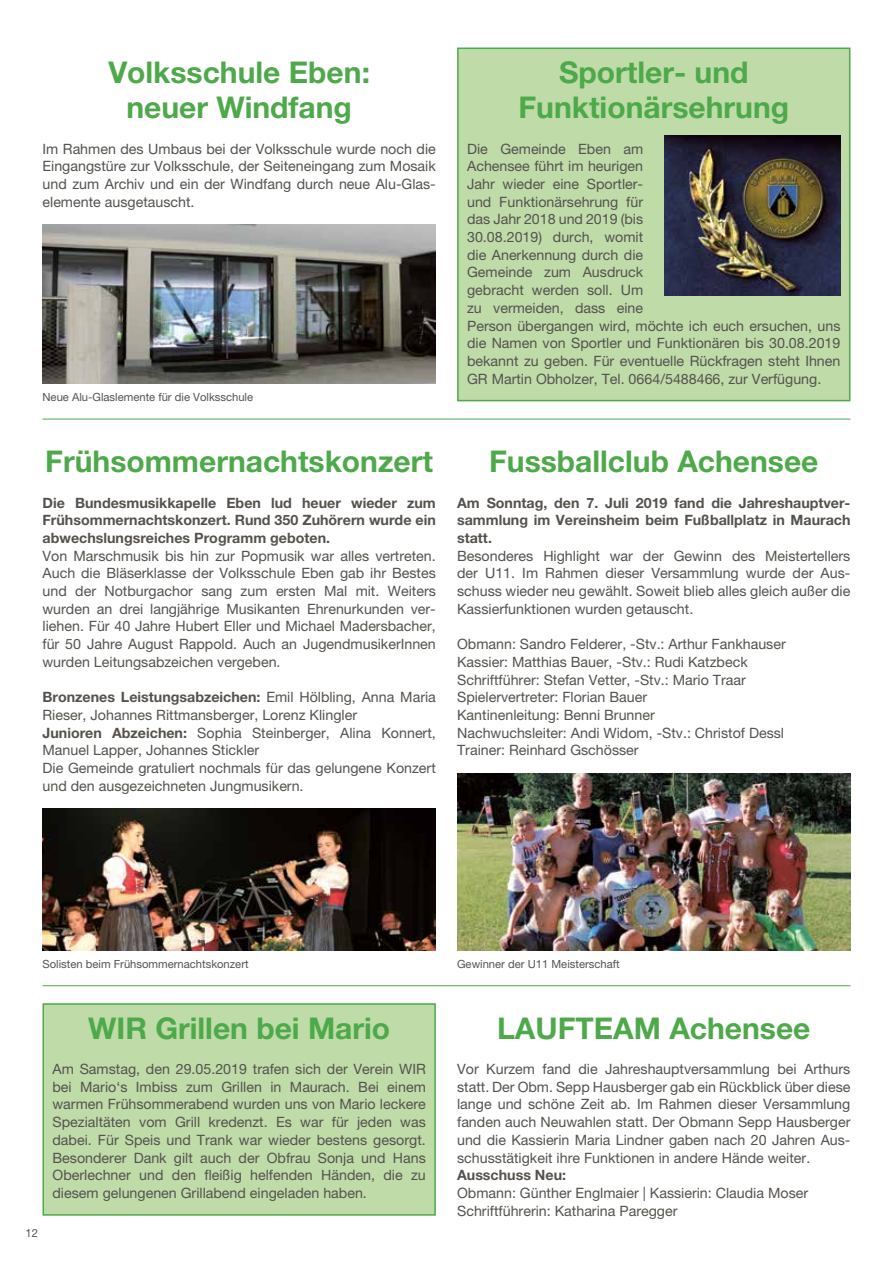
<style>
.page{position:relative;width:893px;height:1263px;background:#fff}
.page>*{position:absolute;margin:0;border:0;box-sizing:border-box;transform-origin:0 0}
.t1{font:700 30px/35.4px "Helvetica Neue LT Pro";color:#4da94a;text-align:center}
.t2{font:14.25px/17.7px "Helvetica Neue LT Pro";color:#55524e;text-align:justify}
.t3{font:700 14.25px/17.7px "Helvetica Neue LT Pro";color:#55524e;text-align:justify}
.t4{font:11.25px "Helvetica Neue LT Pro";color:#55524e}
.s1{font-weight:700}
</style>
<div class="page">
<div style="left:458px;top:48px;width:392px;height:353px;background:#bedba8"></div>
<div style="left:457px;top:48px;width:393px;height:353px;border:2px solid #4da94a"></div>
<img style="left:664px;top:136px;width:176px;height:159px">
<img style="left:43px;top:224px;width:393px;height:160px">
<hr style="left:43px;top:419px;width:807px;height:1px;background:#4da94a">
<hr style="left:43px;top:985px;width:807px;height:1px;background:#4da94a">
<img style="left:43px;top:809px;width:393px;height:141px">
<img style="left:457px;top:773px;width:393px;height:177px">
<div style="left:43px;top:1004px;width:392px;height:211px;background:#bedba8"></div>
<div style="left:43px;top:1003px;width:393px;height:213px;border:2px solid #4da94a"></div>
<h1 class="t1" style="left:108px;top:54px;width:263px">Volksschule Eben: neuer Windfang</h1>
<p class="t2" style="left:43px;top:139px;width:395px">Im Rahmen des Umbaus bei der Volksschule wurde noch die Eingangstüre zur Volksschule, der Seiteneingang zum Mosaik und zum Archiv und ein der Windfang durch neue Alu-Glas&shy;elemente ausgetauscht.</p>
<h1 class="t1" style="left:518px;top:54px;width:272px">Sportler- und<br>Funktionärsehrung</h1>
<p class="t2" style="left:467px;top:139px;width:375px;text-align:left">Die Gemeinde Eben am<br>Achensee führt im heurigen<br>Jahr wieder eine Sportler-<br>und Funktionärsehrung für<br>das Jahr 2018 und 2019 (bis<br>30.08.2019) durch, womit<br>die Anerkennung durch die<br>Gemeinde zum Ausdruck<br>gebracht werden soll. Um<br>zu vermeiden, dass eine<br>Person übergangen wird, möchte ich euch ersuchen, uns die Namen von Sportler und Funktionären bis 30.08.2019 bekannt zu geben. Für eventuelle Rückfragen steht Ihnen GR Martin Obholzer, Tel. 0664/5488466, zur Verfügung.</p>
<p class="t4" style="left:43px;top:391px;width:212px">Neue Alu-Glaslemente für die Volksschule</p>
<h1 class="t1" style="left:45px;top:443px;width:389px">Frühsommernachtskonzert</h1>
<h1 class="t1" style="left:489px;top:443px;width:331px">Fussballclub Achensee</h1>
<p class="t3" style="left:43px;top:493px;width:395px">Die Bundesmusikkapelle Eben lud heuer wieder zum Frühsommernachtskonzert. Rund 350 Zuhörern wurde ein abwechslungsreiches Programm geboten.</p>
<p class="t2" style="left:43px;top:547px;width:395px">Von Marschmusik bis hin zur Popmusik war alles vertreten.<br>Auch die Bläserklasse der Volksschule Eben gab ihr Bestes und der Notburgachor sang zum ersten Mal mit. Weiters wurden an drei langjährige Musikanten Ehrenurkunden ver&shy;liehen. Für 40 Jahre Hubert Eller und Michael Madersbacher, für 50 Jahre August Rappold. Auch an JugendmusikerInnen wurden Leitungsabzeichen vergeben.</p>
<p class="t2" style="left:43px;top:688px;width:395px;text-align:left"><span class="s1">Bronzenes Leistungsabzeichen:</span> Emil Hölbling, Anna Maria Rieser, Johannes Rittmansberger, Lorenz Klingler<br><span class="s1">Junioren Abzeichen:</span> Sophia Steinberger, Alina Konnert, Manuel Lapper, Johannes Stickler<br>Die Gemeinde gratuliert nochmals für das gelungene Konzert und den ausgezeichneten Jungmusikern.</p>
<p class="t3" style="left:457px;top:493px;width:395px">Am Sonntag, den 7. Juli 2019 fand die Jahreshauptver&shy;sammlung im Vereinsheim beim Fußballplatz in Maurach statt.</p>
<p class="t2" style="left:457px;top:546px;width:395px">Besonderes Highlight war der Gewinn des Meistertellers der U11. Im Rahmen dieser Versammlung wurde der Aus&shy;schuss wieder neu gewählt. Soweit blieb alles gleich außer die Kassierfunktionen wurden getauscht.</p>
<p class="t2" style="left:457px;top:635px;width:330px;text-align:left">Obmann: Sandro Felderer, -Stv.: Arthur Fankhauser Kassier: Matthias Bauer, -Stv.: Rudi Katzbeck Schriftführer: Stefan Vetter, -Stv.: Mario Traar Spielervertreter: Florian Bauer<br>Kantinenleitung: Benni Brunner<br>Nachwuchsleiter: Andi Widom, -Stv.: Christof Dessl Trainer: Reinhard Gschösser</p>
<p class="t4" style="left:43px;top:957px;width:208px">Solisten beim Frühsommernachtskonzert</p>
<p class="t4" style="left:457px;top:957px;width:164px">Gewinner der U11 Meisterschaft</p>
<p class="t4" style="left:26px;top:1227px;width:14px">12</p>
<h1 class="t1" style="left:88px;top:1009px;width:303px">WIR Grillen bei Mario</h1>
<p class="t2" style="left:53px;top:1060px;width:375px">Am Samstag, den 29.05.2019 trafen sich der Verein WIR bei Mario‘s Imbiss zum Grillen in Maurach. Bei einem warmen Frühsommerabend wurden uns von Mario leckere Spezialtäten vom Grill kredenzt. Es war für jeden was dabei. Für Speis und Trank war wieder bestens gesorgt.<br>Besonderer Dank gilt auch der Obfrau Sonja und Hans Oberlechner und den fleißig helfenden Händen, die zu diesem gelungenen Grillabend eingeladen haben.</p>
<h1 class="t1" style="left:497px;top:1009px;width:315px">LAUFTEAM Achensee</h1>
<p class="t2" style="left:457px;top:1060px;width:395px">Vor Kurzem fand die Jahreshauptversammlung bei Arthurs statt. Der Obm. Sepp Hausberger gab ein Rückblick über diese lange und schöne Zeit ab. Im Rahmen dieser Versammlung fanden auch Neuwahlen statt. Der Obmann Sepp Hausberger und die Kassierin Maria Lindner gaben nach 20 Jahren Aus&shy;schusstätigkeit ihre Funktionen in andere Hände weiter.</p>
<p class="t3" style="left:457px;top:1166px;width:111px">Ausschuss Neu:</p>
<p class="t2" style="left:457px;top:1184px;width:353px">Obmann: Günther Englmaier | Kassierin: Claudia Moser<br>Schriftführerin: Katharina Paregger</p>
</div>
